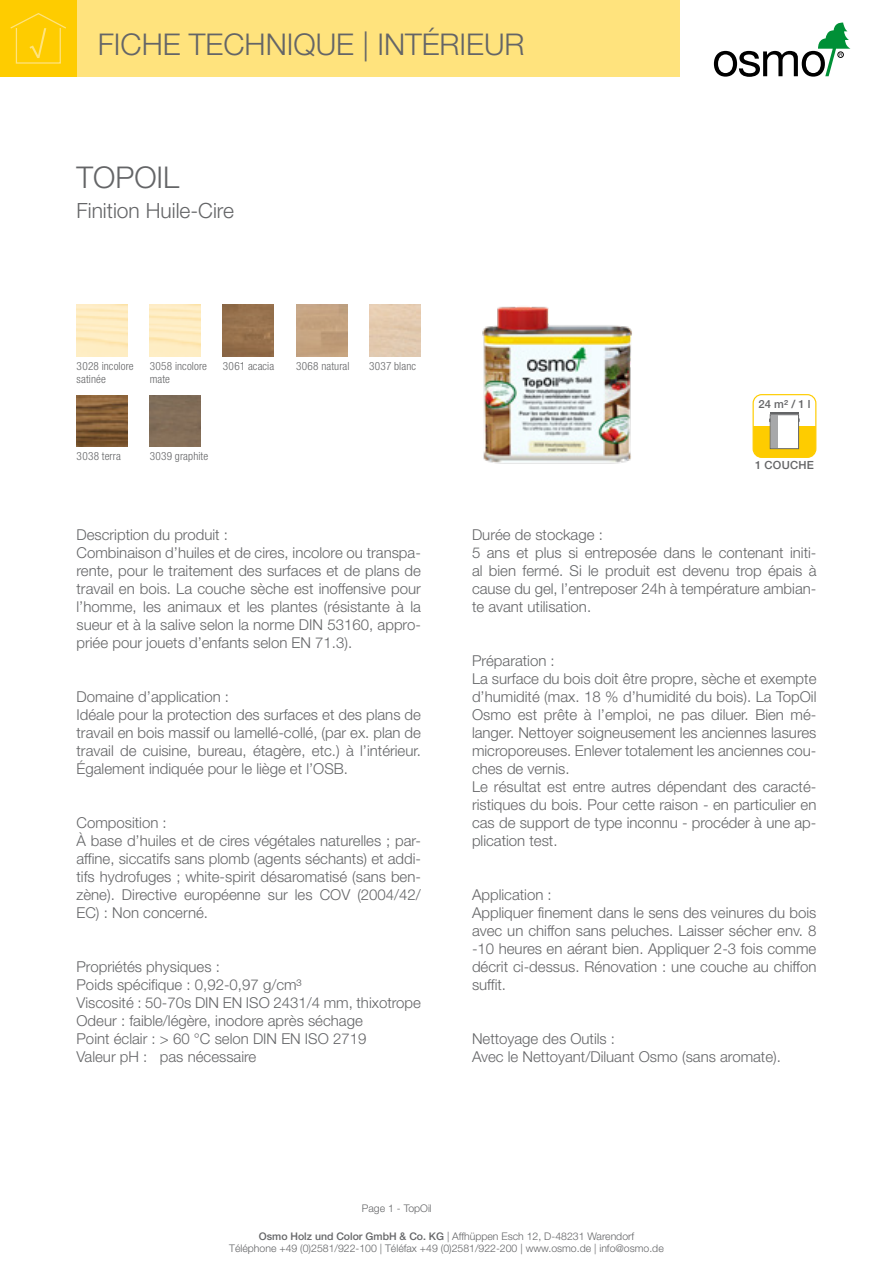
<style>
.page{position:relative;width:893px;height:1263px;background:#fff}
.page>*{position:absolute;margin:0;border:0;box-sizing:border-box;transform-origin:0 0}
.t1{font:300 30px "Helvetica Neue";color:#646567}
.t2{font:300 21px "Helvetica Neue";color:#646567}
.t3{font:300 15px/18px "Helvetica Neue";color:#646567}
.t4{font:300 condensed 11.25px/13.5px "Helvetica Neue";letter-spacing:.01em;color:#646567}
.t5{font:500 11.25px "Helvetica Neue";letter-spacing:.02em;color:#646567}
.t6{font:300 10.5px/12.6px "Helvetica Neue";color:#646567;text-align:center}
.s1{font-weight:500}
</style>
<div class="page">
<svg style="left:714px;top:23px;width:136px;height:54px"></svg>
<div style="left:77px;top:0;width:603px;height:77px;background:#ffe37d"></div>
<div style="left:0;top:0;width:77px;height:77px;background:#fecc00"></div>
<svg style="left:10px;top:13px;width:56px;height:51px"></svg>
<img style="left:482px;top:306px;width:150px;height:158px">
<div style="left:753px;top:394px;width:63px;height:64px;border:1px solid #fecc00;border-radius:9px"></div>
<svg style="left:753px;top:413px;width:63px;height:44px"></svg>
<img style="left:223px;top:305px;width:51px;height:51px">
<img style="left:77px;top:396px;width:51px;height:51px">
<div style="left:150px;top:396px;width:51px;height:51px;background:#836e59"></div>
<h1 class="t1" style="left:98px;top:26px;width:428px">FICHE TECHNIQUE | INTÉRIEUR</h1>
<h1 class="t1" style="left:77px;top:159px;width:104px">TOPOIL</h1>
<h2 class="t2" style="left:77px;top:197px;width:159px">Finition Huile-Cire</h2>
<p class="t4" style="left:77px;top:359px;width:59px">3028 incolore satinée</p>
<p class="t4" style="left:150px;top:359px;width:59px">3058 incolore mate</p>
<p class="t4" style="left:223px;top:359px;width:53px">3061 acacia</p>
<p class="t4" style="left:296px;top:359px;width:55px">3068 natural</p>
<p class="t4" style="left:369px;top:359px;width:48px">3037 blanc</p>
<p class="t4" style="left:77px;top:449px;width:46px">3038 terra</p>
<p class="t4" style="left:150px;top:449px;width:60px">3039 graphite</p>
<p class="t3" style="left:77px;top:525px;width:346px">Description du produit :<br>Combinaison d’huiles et de cires, incolore ou transpa&shy;rente, pour le traitement des surfaces et de plans de travail en bois. La couche sèche est inoffensive pour l’homme, les animaux et les plantes (résistante à la sueur et à la salive selon la norme DIN 53160, appro&shy;priée pour jouets d’enfants selon EN 71.3).</p>
<p class="t3" style="left:77px;top:687px;width:346px">Domaine d’application :<br>Idéale pour la protection des surfaces et des plans de travail en bois massif ou lamellé-collé, (par ex. plan de travail de cuisine, bureau, étagère, etc.) à l’intérieur.<br>Également indiquée pour le liège et l’OSB.</p>
<p class="t3" style="left:77px;top:813px;width:346px">Composition :<br>À base d’huiles et de cires végétales naturelles ; par&shy;affine, siccatifs sans plomb (agents séchants) et addi&shy;tifs hydrofuges ; white-spirit désaromatisé (sans ben&shy;zène). Directive européenne sur les COV (2004/42/ EC) : Non concerné.</p>
<p class="t3" style="left:77px;top:957px;width:346px">Propriétés physiques :<br>Poids spécifique : 0,92-0,97 g/cm³<br>Viscosité : 50-70s DIN EN ISO 2431/4 mm, thixotrope Odeur : faible/légère, inodore après séchage<br>Point éclair : &gt; 60 °C selon DIN EN ISO 2719<br>Valeur pH : pas nécessaire</p>
<p class="t5" style="left:758px;top:397px;width:54px">24 m² / 1 l</p>
<p class="t5" style="left:755px;top:458px;width:60px">1 COUCHE</p>
<p class="t3" style="left:472px;top:525px;width:346px">Durée de stockage :<br>5 ans et plus si entreposée dans le contenant initi&shy;al bien fermé. Si le produit est devenu trop épais à cause du gel, l’entreposer 24h à température ambian&shy;te avant utilisation.</p>
<p class="t3" style="left:472px;top:651px;width:346px">Préparation :<br>La surface du bois doit être propre, sèche et exempte d’humidité (max. 18 % d’humidité du bois). La TopOil Osmo est prête à l’emploi, ne pas diluer. Bien mé&shy;langer. Nettoyer soigneusement les anciennes lasures microporeuses. Enlever totalement les anciennes cou&shy;ches de vernis.<br>Le résultat est entre autres dépendant des caracté&shy;ristiques du bois. Pour cette raison - en particulier en cas de support de type inconnu - procéder à une ap&shy;plication test.</p>
<p class="t3" style="left:472px;top:885px;width:346px">Application :<br>Appliquer finement dans le sens des veinures du bois avec un chiffon sans peluches. Laisser sécher env. 8 -10 heures en aérant bien. Appliquer 2-3 fois comme décrit ci-dessus. Rénovation : une couche au chiffon suffit.</p>
<p class="t3" style="left:472px;top:1029px;width:310px">Nettoyage des Outils :<br>Avec le Nettoyant/Diluant Osmo (sans aromate).</p>
<p class="t6" style="left:362px;top:1202px;width:72px">Page 1 - TopOil</p>
<p class="t6" style="left:229px;top:1229px;width:436px"><span class="s1">Osmo Holz und Color GmbH &amp; Co. KG</span> | Affhüppen Esch 12, D-48231 Warendorf<br>Téléphone +49 (0)2581/922-100 | Téléfax +49 (0)2581/922-200 | www.osmo.de | info@osmo.de</p>
</div>
